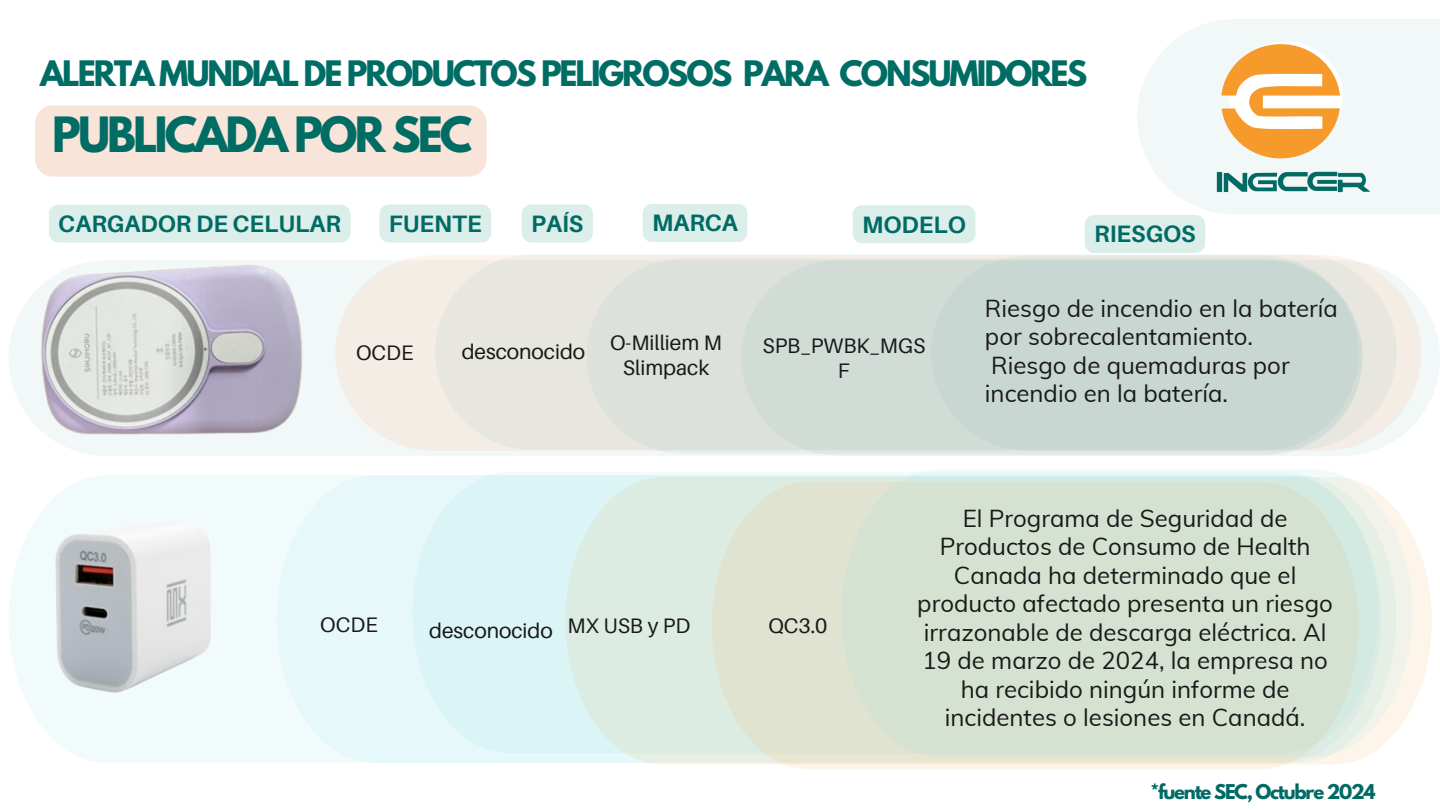
<style>
.page{position:relative;width:1440px;height:810px;background:#fff}
.page>*{position:absolute;margin:0;border:0;box-sizing:border-box;transform-origin:0 0}
.t1{font:700 43.1px "League Spartan";letter-spacing:-.065em;color:#006d65}
.t2{font:700 31.1px "League Spartan";letter-spacing:-.065em;color:#006d65}
.t3{font:24px/28.5px "Muli";color:#191919}
.t4{font:700 23.7px "Aileron";color:#006a64}
.t5{font:21px/24.8px "Aileron";color:#191919;text-align:center}
.t6{font:700 18.1px "League Spartan";letter-spacing:-.065em;color:#006a64}
</style>
<div class="page">
<div style="left:9px;top:260px;width:1431px;height:196px;background:#f2f7f7;border-radius:98px"></div>
<div style="left:335px;top:255px;width:1086px;height:196px;background:#f3ede6;border-radius:98px"></div>
<img style="left:41px;top:264px;width:261px;height:171px">
<div style="left:435px;top:254px;width:962px;height:196px;background:#e7e7e0;border-radius:98px"></div>
<div style="left:587px;top:258px;width:776px;height:196px;background:#dce1db;border-radius:98px"></div>
<div style="left:741px;top:260px;width:622px;height:196px;background:#d2dcd6;border-radius:98px"></div>
<div style="left:931px;top:255px;width:428px;height:196px;background:#c9d7d2;border-radius:98px"></div>
<svg style="left:9px;top:475px;width:268px;height:288px;fill:#f2fbfc"></svg>
<svg style="left:277px;top:475px;width:288px;height:288px;fill:#e6f8f9"></svg>
<svg style="left:412px;top:472px;width:430px;height:281px;background:#ddf5f7"></svg>
<svg style="left:565px;top:477px;width:867px;height:288px;background:#e1efe8"></svg>
<svg style="left:712px;top:482px;width:647px;height:287px;background:#e2e6d5"></svg>
<svg style="left:842px;top:470px;width:570px;height:287px;background:#d8e4d5"></svg>
<img style="left:55px;top:522px;width:158px;height:171px">
<div style="left:49px;top:205px;width:302px;height:37px;background:#dbeeea"></div>
<div style="left:379px;top:204px;width:112px;height:38px;background:#dbeeea;border-radius:9px"></div>
<div style="left:643px;top:204px;width:105px;height:38px;background:#dbeeea;border-radius:9px"></div>
<div style="left:853px;top:205px;width:122px;height:38px;background:#dbeeea;border-radius:9px"></div>
<div style="left:1085px;top:215px;width:120px;height:38px;background:#dbeeea;border-radius:9px"></div>
<div style="left:1137px;top:19px;width:303px;height:196px;background:linear-gradient(to right,#f5f9f9,#f1f6f6)"></div>
<img style="left:1217px;top:172px;width:153px;height:20px">
<svg style="left:1221px;top:42px;width:119px;height:116px"></svg>
<div style="left:522px;top:204px;width:71px;height:38px;background:#dbeeea;border-radius:9px"></div>
<div style="left:35px;top:105px;width:452px;height:72px;background:#f9e4d9"></div>
<h2 class="t2" style="left:40px;top:58px;width:1049px">ALERTA MUNDIAL DE PRODUCTOS PELIGROSOS PARA CONSUMIDORES</h2>
<p class="t1" style="left:52px;top:113px;width:422px">PUBLICADA POR SEC</p>
<p class="t4" style="left:58px;top:209px;width:284px">CARGADOR DE CELULAR</p>
<h5 class="t4" style="left:531px;top:209px;width:54px">PAÍS</h5>
<h3 class="t4" style="left:389px;top:209px;width:94px">FUENTE</h3>
<h3 class="t4" style="left:652px;top:208px;width:87px">MARCA</h3>
<h3 class="t4" style="left:862px;top:210px;width:105px">MODELO</h3>
<h3 class="t4" style="left:1094px;top:219px;width:103px">RIESGOS</h3>
<p class="t5" style="left:356px;top:340px;width:59px">OCDE</p>
<p class="t5" style="left:462px;top:339px;width:125px">desconocido</p>
<h6 class="t5" style="left:610px;top:330px;width:113px">O-Milliem M<br>Slimpack</h6>
<h6 class="t5" style="left:762px;top:333px;width:164px">SPB_PWBK_MGS<br>F</h6>
<h1 class="t3" style="left:985px;top:294px;width:354px">Riesgo de incendio en la batería por sobrecalentamiento.<br>Riesgo de quemaduras por incendio en la batería.</h1>
<h3 class="t5" style="left:320px;top:612px;width:59px">OCDE</h3>
<h5 class="t5" style="left:429px;top:618px;width:125px">desconocido</h5>
<h5 class="t5" style="left:568px;top:613px;width:124px">MX USB y PD</h5>
<p class="t5" style="left:768px;top:613px;width:61px">QC3.0</p>
<h3 class="t3" style="left:917px;top:503px;width:417px;text-align:center">El Programa de Seguridad de<br>Productos de Consumo de Health<br>Canada ha determinado que el producto afectado presenta un riesgo irrazonable de descarga eléctrica. Al<br>19 de marzo de 2024, la empresa no ha recibido ningún informe de incidentes o lesiones en Canadá.</h3>
<p class="t6" style="left:1150px;top:783px;width:227px">*fuente SEC, Octubre 2024</p>
</div>
